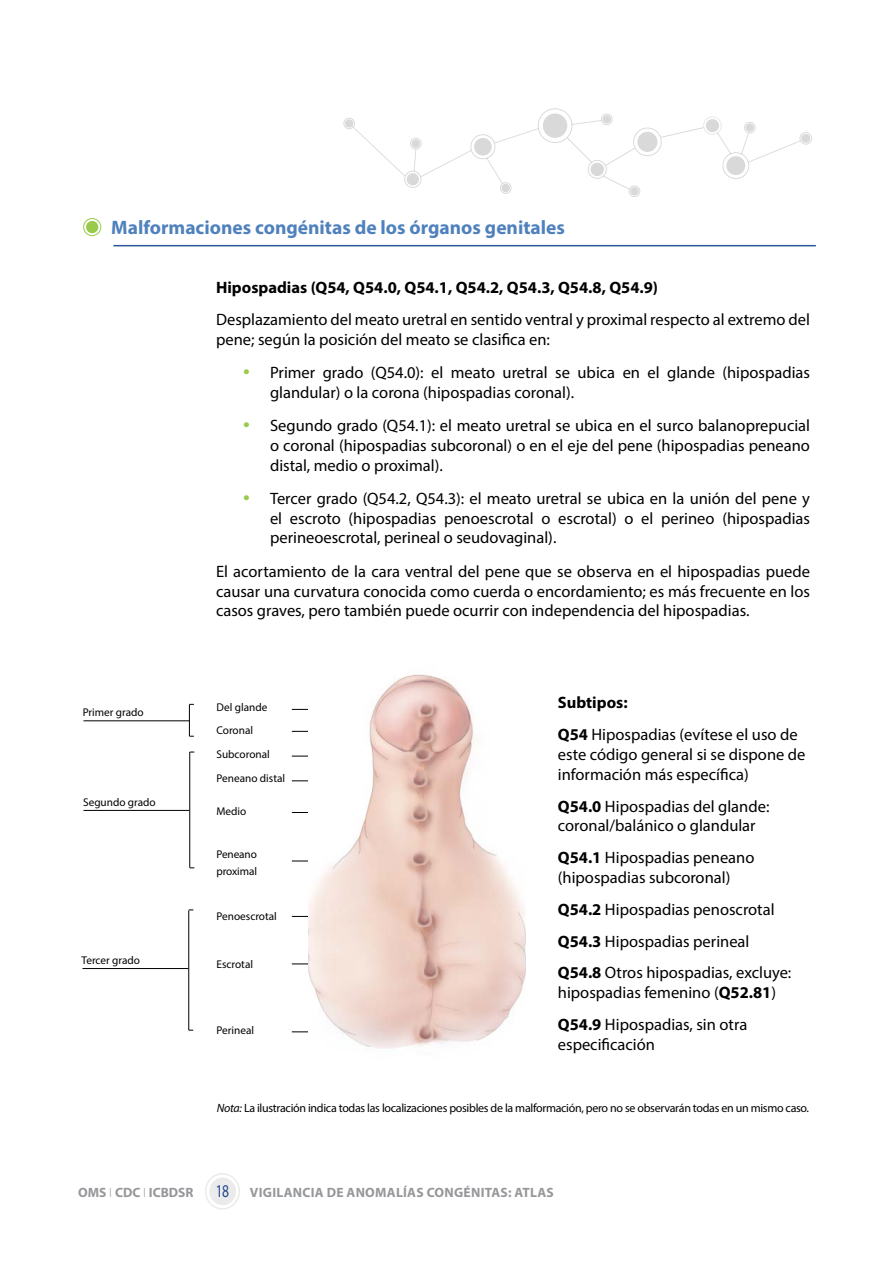
<style>
.page{position:relative;width:893px;height:1263px;background:#fff}
.page>*{position:absolute;margin:0;border:0;box-sizing:border-box;transform-origin:0 0}
.t1{font:700 19.5px "Myriad Pro";color:#4f81bd}
.t2{font:16.5px/19.8px "Myriad Pro";color:#000}
.t3{font:700 16.5px "Myriad Pro";color:#000}
.t4{font:700 13.5px "Myriad Pro";letter-spacing:.02em;color:#95979a}
.t5{font:12px "Myriad Pro";letter-spacing:-.025em;color:#000}
.t6{font:11.25px/23.7px "Myriad Pro";color:#000}
.s1{font-size:24px;color:#99ca49}
.s2{font-weight:700}
.s3{font-style:italic}
.s4{font-weight:300}
.s5{font-weight:400;font-size:18px;color:#1e458e}
</style>
<div class="page">
<div style="left:210px;top:1178px;width:25px;height:26px;background:#ebebec;border-radius:50%"></div>
<div style="left:209px;top:1177px;width:27px;height:28px;border:2px solid #ebebec;border-radius:50%"></div>
<div style="left:205px;top:1173px;width:35px;height:36px;border:2px solid #ebebec;border-radius:50%"></div>
<div style="left:543px;top:113px;width:24px;height:25px;background:#d9d9d9;border-radius:50%"></div>
<div style="left:538px;top:108px;width:34px;height:35px;border:1px solid #000;border-radius:50%"></div>
<svg style="left:566px;top:137px;width:27px;height:26px"></svg>
<svg style="left:494px;top:128px;width:45px;height:15px"></svg>
<div style="left:590px;top:163px;width:14px;height:13px;background:#d9d9d9;border-radius:50%"></div>
<div style="left:588px;top:160px;width:19px;height:19px;border:1px solid #000;border-radius:50%"></div>
<div style="left:474px;top:138px;width:18px;height:18px;background:#d9d9d9;border-radius:50%"></div>
<div style="left:470px;top:134px;width:25px;height:25px;border:1px solid #000;border-radius:50%"></div>
<div style="left:637px;top:132px;width:20px;height:20px;background:#d9d9d9;border-radius:50%"></div>
<div style="left:633px;top:128px;width:29px;height:28px;border:1px solid #000;border-radius:50%"></div>
<div style="left:407px;top:173px;width:12px;height:12px;background:#d9d9d9;border-radius:50%"></div>
<div style="left:404px;top:171px;width:17px;height:17px;border:1px solid #000;border-radius:50%"></div>
<div style="left:726px;top:156px;width:19px;height:19px;background:#d9d9d9;border-radius:50%"></div>
<div style="left:722px;top:152px;width:27px;height:27px;border:1px solid #000;border-radius:50%"></div>
<div style="left:706px;top:119px;width:13px;height:13px;background:#d9d9d9;border-radius:50%"></div>
<div style="left:703px;top:116px;width:19px;height:19px;border:1px solid #ebebec;border-radius:50%"></div>
<div style="left:801px;top:134px;width:9px;height:9px;background:#d9d9d9;border-radius:50%"></div>
<div style="left:800px;top:132px;width:12px;height:13px;border:1px solid #000;border-radius:50%"></div>
<svg style="left:605px;top:147px;width:31px;height:19px"></svg>
<svg style="left:660px;top:127px;width:44px;height:11px"></svg>
<svg style="left:716px;top:132px;width:16px;height:23px"></svg>
<div style="left:345px;top:119px;width:8px;height:9px;background:#d9d9d9;border-radius:50%"></div>
<div style="left:343px;top:118px;width:12px;height:11px;border:1px solid #000;border-radius:50%"></div>
<svg style="left:352px;top:126px;width:54px;height:51px"></svg>
<div style="left:501px;top:184px;width:9px;height:8px;background:#d9d9d9;border-radius:50%"></div>
<div style="left:500px;top:182px;width:11px;height:12px;border:1px solid #000;border-radius:50%"></div>
<svg style="left:485px;top:157px;width:18px;height:28px"></svg>
<div style="left:412px;top:139px;width:8px;height:9px;background:#d9d9d9;border-radius:50%"></div>
<div style="left:410px;top:138px;width:12px;height:11px;border:1px solid #000;border-radius:50%"></div>
<svg style="left:413px;top:149px;width:59px;height:29px"></svg>
<svg style="left:571px;top:113px;width:42px;height:13px"></svg>
<svg style="left:741px;top:122px;width:60px;height:41px"></svg>
<svg style="left:602px;top:175px;width:39px;height:22px"></svg>
<hr style="left:113px;top:245px;width:703px;height:1px;background:#2f569b">
<hr style="left:292px;top:709px;width:117px;height:1px;background:#000">
<hr style="left:292px;top:731px;width:117px;height:1px;background:#000">
<hr style="left:292px;top:756px;width:117px;height:1px;background:#000">
<hr style="left:292px;top:780px;width:117px;height:1px;background:#000">
<hr style="left:292px;top:812px;width:117px;height:1px;background:#000">
<hr style="left:292px;top:861px;width:117px;height:1px;background:#000">
<hr style="left:292px;top:916px;width:117px;height:1px;background:#000">
<hr style="left:292px;top:963px;width:117px;height:1px;background:#000">
<hr style="left:292px;top:1031px;width:117px;height:1px;background:#000">
<hr style="left:189px;top:704px;width:1px;height:32px;background:#000">
<hr style="left:189px;top:752px;width:1px;height:116px;background:#000">
<hr style="left:188px;top:910px;width:1px;height:120px;background:#000">
<hr style="left:83px;top:720px;width:106px;height:1px;background:#000">
<hr style="left:83px;top:810px;width:106px;height:1px;background:#000">
<hr style="left:82px;top:968px;width:106px;height:1px;background:#000">
<div style="left:86px;top:221px;width:12px;height:12px;background:#99ca49;border-radius:50%"></div>
<div style="left:83px;top:218px;width:18px;height:18px;border:1px solid #99ca49;border-radius:50%"></div>
<img style="left:309px;top:674px;width:217px;height:375px">
<h3 class="t1" style="left:111px;top:215px;width:455px">Malformaciones congénitas de los órganos genitales</h3>
<p class="t6" style="left:83px;top:700px;width:63px">Primer grado</p>
<p class="t6" style="left:83px;top:790px;width:74px">Segundo grado</p>
<p class="t6" style="left:82px;top:948px;width:60px">Tercer grado</p>
<h4 class="t3" style="left:216px;top:277px;width:444px">Hipospadias (Q54, Q54.0, Q54.1, Q54.2, Q54.3, Q54.8, Q54.9)</h4>
<p class="t2" style="left:216px;top:309px;width:595px">Desplazamiento del meato uretral en sentido ventral y proximal respecto al extremo del pene; según la posición del meato se clasifca en:</p>
<p class="t2" style="left:270px;top:362px;width:542px;text-indent:-27px"><span class="s1">•</span> Primer grado (Q54.0): el meato uretral se ubica en el glande (hipospadias glandular) o la corona (hipospadias coronal).</p>
<p class="t2" style="left:243px;top:415px;width:569px"><span class="s1">•</span> Segundo grado (Q54.1): el meato uretral se ubica en el surco balanoprepucial</p>
<p class="t2" style="left:270px;top:435px;width:541px">o coronal (hipospadias subcoronal) o en el eje del pene (hipospadias peneano distal, medio o proximal).</p>
<p class="t2" style="left:270px;top:488px;width:541px;text-align:justify;text-indent:-27px"><span class="s1">•</span> Tercer grado (Q54.2, Q54.3): el meato uretral se ubica en la unión del pene y el escroto (hipospadias penoescrotal o escrotal) o el perineo (hipospadias perineoescrotal, perineal o seudovaginal).</p>
<p class="t2" style="left:216px;top:561px;width:595px;text-align:justify">El acortamiento de la cara ventral del pene que se observa en el hipospadias puede causar una curvatura conocida como cuerda o encordamiento; es más frecuente en los casos graves, pero también puede ocurrir con independencia del hipospadias.</p>
<p class="t6" style="left:216px;top:695px;width:70px">Del glande<br>Coronal<br>Subcoronal<br>Peneano distal</p>
<p class="t6" style="left:216px;top:799px;width:31px">Medio</p>
<p class="t6" style="left:216px;top:846px;width:42px;line-height:16.5px">Peneano proximal</p>
<p class="t6" style="left:216px;top:904px;width:62px">Penoescrotal</p>
<p class="t6" style="left:216px;top:952px;width:38px">Escrotal</p>
<p class="t6" style="left:216px;top:1018px;width:39px">Perineal</p>
<p class="t2" style="left:558px;top:687px;width:241px;line-height:31.8px"><span class="s2">Subtipos:<br>Q54</span> Hipospadias (evítese el uso de</p>
<p class="t2" style="left:558px;top:744px;width:249px">este código general si se dispone de información más específca)</p>
<p class="t2" style="left:558px;top:796px;width:213px"><span class="s2">Q54.0</span> Hipospadias del glande:</p>
<p class="t2" style="left:558px;top:816px;width:199px">coronal/balánico o glandular</p>
<p class="t2" style="left:558px;top:847px;width:198px"><span class="s2">Q54.1</span> Hipospadias peneano (hipospadias subcoronal)</p>
<p class="t2" style="left:558px;top:893px;width:235px;line-height:31.8px"><span class="s2">Q54.2</span> Hipospadias penoscrotal<br><span class="s2">Q54.3</span> Hipospadias perineal<br><span class="s2">Q54.8</span> Otros hipospadias, excluye:</p>
<p class="t2" style="left:558px;top:976px;width:220px;line-height:31.8px">hipospadias femenino (<span class="s2">Q52.81</span>)<br><span class="s2">Q54.9</span> Hipospadias, sin otra</p>
<p class="t2" style="left:558px;top:1034px;width:99px">especifcación</p>
<p class="t5" style="left:217px;top:1100px;width:594px"><span class="s3">Nota:</span> La ilustración indica todas las localizaciones posibles de la malformación, pero no se observarán todas en un mismo caso.</p>
<p class="t4" style="left:78px;top:1183px;width:477px">OMS <span class="s4">I</span> CDC <span class="s4">I</span> ICBDSR <span class="s5">18</span> VIGILANCIA DE ANOMALÍAS CONGÉNITAS: ATLAS</p>
</div>
